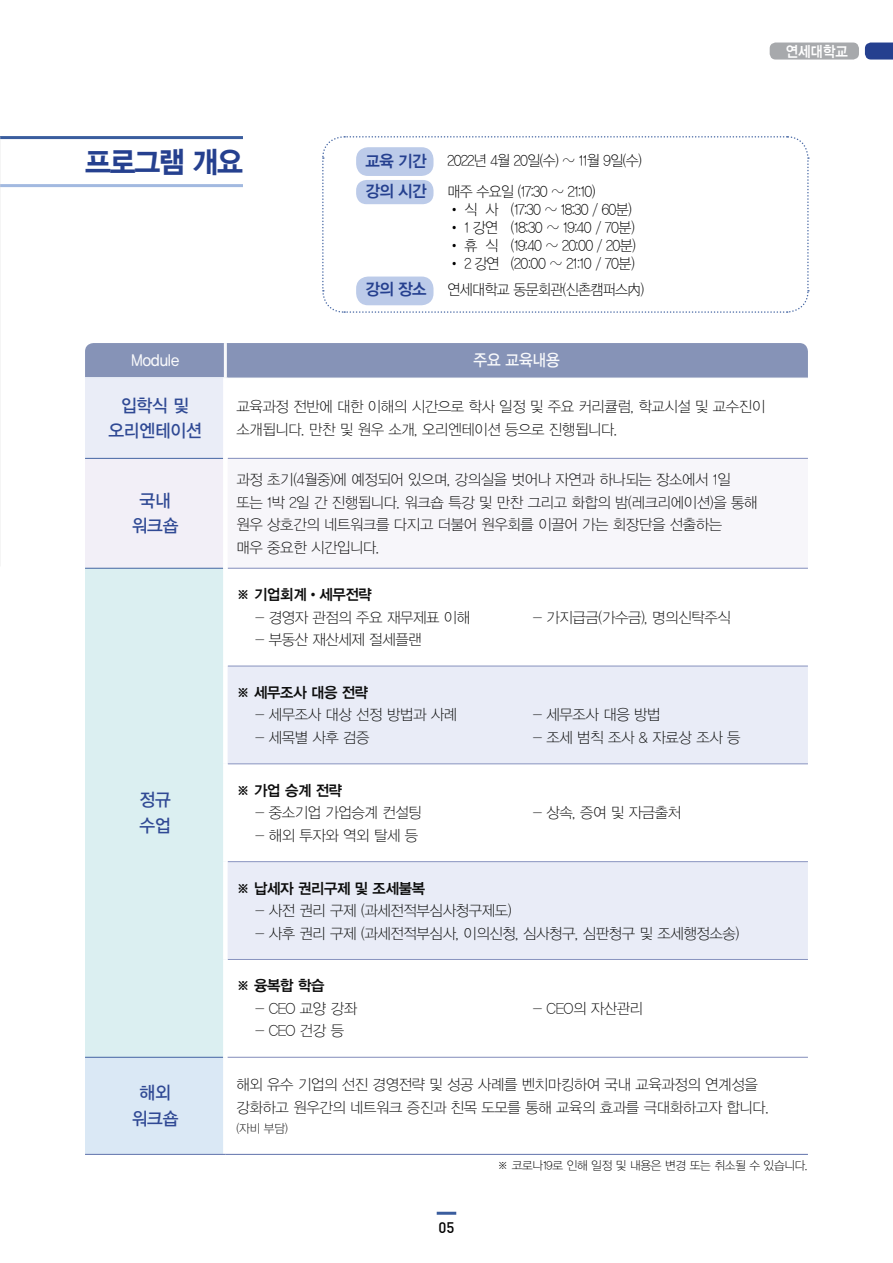
<style>
.page{position:relative;width:893px;height:1263px;background:#fff}
.page>*{position:absolute;margin:0;border:0;box-sizing:border-box;transform-origin:0 0}
.t1{font:30px "YDVYGO15";letter-spacing:-.045em;color:#25408f;scale:.94 1}
.t2{font:18px/25.5px "YDVYGO13";letter-spacing:-.01em;color:#25408f;text-align:center;scale:.95 1}
.t3{font:16.5px "YDVYGO13";letter-spacing:-.01em;color:#fff;scale:.9 1}
.t4{font:16.5px "YDVYGO14";letter-spacing:-.035em;color:#25408f;scale:.95 1}
.t5{font:15px/22.5px "YDVYGO11";letter-spacing:-.025em;color:#000}
.t6{font:15px "YDVYGO11";letter-spacing:-.045em;color:#000;scale:.94 1}
.t7{font:15px "YDVYGO14";letter-spacing:-.025em;color:#000}
.t8{font:15px "YDVYGO11";letter-spacing:-.025em;color:#000;scale:.94 1}
.t9{font:15px "YDVYGO14";color:#fff;scale:.9 1}
.t10{font:15px "Dinmed";color:#000}
.t11{font:12px "YDVYGO11";letter-spacing:-.025em;color:#000}
</style>
<div class="page">
<svg style="left:322px;top:136px;width:487px;height:177px"></svg>
<div style="left:85px;top:343px;width:723px;height:35px;background:#8693b7"></div>
<div style="left:85px;top:378px;width:140px;height:80px;background:#e9edf7"></div>
<svg style="left:228px;top:457px;width:580px;height:697px"></svg>
<div style="left:85px;top:458px;width:140px;height:110px;background:#f2eff7"></div>
<div style="left:225px;top:458px;width:583px;height:110px;background:#f7f6fa"></div>
<div style="left:85px;top:568px;width:140px;height:489px;background:#daeff1"></div>
<svg style="left:228px;top:667px;width:580px;height:292px;fill:#e9ecf7"></svg>
<div style="left:85px;top:1057px;width:140px;height:97px;background:#d9e7f5"></div>
<hr style="left:224px;top:343px;width:3px;height:35px;background:#fff">
<hr style="left:85px;top:458px;width:138px;height:1px;background:#3a5d9e">
<hr style="left:85px;top:568px;width:138px;height:1px;background:#3a5d9e">
<hr style="left:85px;top:1057px;width:138px;height:1px;background:#3a5d9e">
<hr style="left:228px;top:666px;width:580px;height:1px;background:#828dbc">
<hr style="left:228px;top:764px;width:580px;height:1px;background:#828dbc">
<hr style="left:228px;top:861px;width:580px;height:1px;background:#828dbc">
<hr style="left:228px;top:959px;width:580px;height:1px;background:#828dbc">
<hr style="left:228px;top:458px;width:580px;height:1px;background:#828dbc">
<hr style="left:228px;top:568px;width:580px;height:1px;background:#828dbc">
<div style="left:223px;top:378px;width:5px;height:80px;background:#fff"></div>
<div style="left:223px;top:458px;width:5px;height:110px;background:#fff"></div>
<div style="left:223px;top:568px;width:5px;height:98px;background:#fff"></div>
<div style="left:223px;top:666px;width:5px;height:98px;background:#fff"></div>
<div style="left:223px;top:764px;width:5px;height:98px;background:#fff"></div>
<div style="left:223px;top:862px;width:5px;height:97px;background:#fff"></div>
<div style="left:223px;top:959px;width:5px;height:98px;background:#fff"></div>
<div style="left:223px;top:1057px;width:5px;height:97px;background:#fff"></div>
<hr style="left:85px;top:1154px;width:140px;height:1px;background:#6073ac">
<hr style="left:225px;top:1154px;width:583px;height:1px;background:#6073ac">
<hr style="left:228px;top:1057px;width:580px;height:1px;background:#828dbc">
<div style="left:356px;top:147px;width:77px;height:29px;background:#bccbe9;border-radius:12px"></div>
<div style="left:356px;top:277px;width:77px;height:28px;background:#bccbe9;border-radius:12px"></div>
<div style="left:356px;top:180px;width:77px;height:24px;background:#bccbe9;border-radius:11px"></div>
<hr style="left:437px;top:1212px;width:19px;height:3px;background:#3a5d9e">
<hr style="left:0;top:136px;width:243px;height:3px;background:#3a5d9e">
<hr style="left:0;top:184px;width:243px;height:3px;background:#a2b9e0">
<svg style="left:865px;top:43px;width:28px;height:17px"></svg>
<div style="left:770px;top:43px;width:89px;height:17px;background:#a7a9ac;border-radius:6px"></div>
<p class="t9" style="left:786px;top:42px;width:71px">연세대학교</p>
<h1 class="t1" style="left:85px;top:145px;width:169px">프로그램 개요</h1>
<p class="t4" style="left:365px;top:151px;width:66px">교육 기간</p>
<p class="t6" style="left:447px;top:152px;width:208px">2022년 4월 20일(수) ~ 11월 9일(수)</p>
<p class="t4" style="left:365px;top:181px;width:66px">강의 시간</p>
<p class="t6" style="left:447px;top:182px;width:159px">매주 수요일 (17:30 ~ 21:10)</p>
<p class="t6" style="left:448px;top:201px;width:197px">• 식 사 (17:30 ~ 18:30 / 60분)</p>
<p class="t8" style="left:448px;top:219px;width:200px">• 1 강연 (18:30 ~ 19:40 / 70분)</p>
<p class="t6" style="left:448px;top:237px;width:201px">• 휴 식 (19:40 ~ 20:00 / 20분)</p>
<p class="t8" style="left:448px;top:255px;width:200px">• 2 강연 (20:00 ~ 21:10 / 70분)</p>
<p class="t4" style="left:365px;top:280px;width:66px">강의 장소</p>
<p class="t6" style="left:447px;top:281px;width:211px">연세대학교 동문회관(신촌캠퍼스內)</p>
<p class="t3" style="left:131px;top:351px;width:55px">Module</p>
<p class="t3" style="left:473px;top:351px;width:97px">주요 교육내용</p>
<p class="t2" style="left:108px;top:392px;width:100px">입학식 및 오리엔테이션</p>
<p class="t5" style="left:236px;top:395px;width:530px">교육과정 전반에 대한 이해의 시간으로 학사 일정 및 주요 커리큘럼, 학교시설 및 교수진이 소개됩니다. 만찬 및 원우 소개, 오리엔테이션 등으로 진행됩니다.</p>
<p class="t2" style="left:132px;top:488px;width:51px">국내 워크숍</p>
<p class="t2" style="left:139px;top:787px;width:34px;text-align:left">정규 수업</p>
<p class="t5" style="left:236px;top:468px;width:523px">과정 초기(4월중)에 예정되어 있으며, 강의실을 벗어나 자연과 하나되는 장소에서 1일 또는 1박 2일 간 진행됩니다. 워크숍 특강 및 만찬 그리고 화합의 밤(레크리에이션)을 통해 원우 상호간의 네트워크를 다지고 더불어 원우회를 이끌어 가는 회장단을 선출하는<br>매우 중요한 시간입니다.</p>
<p class="t7" style="left:236px;top:586px;width:137px">※ 기업회계•세무전략</p>
<p class="t5" style="left:255px;top:606px;width:216px">- 경영자 관점의 주요 재무제표 이해</p>
<p class="t5" style="left:533px;top:606px;width:199px">- 가지급금(가수금), 명의신탁주식</p>
<p class="t5" style="left:255px;top:628px;width:168px">- 부동산 재산세제 절세플랜</p>
<p class="t7" style="left:236px;top:684px;width:133px">※ 세무조사 대응 전략</p>
<p class="t5" style="left:255px;top:704px;width:203px">- 세무조사 대상 선정 방법과 사례</p>
<p class="t5" style="left:533px;top:704px;width:129px">- 세무조사 대응 방법</p>
<p class="t5" style="left:255px;top:726px;width:116px">- 세목별 사후 검증</p>
<p class="t5" style="left:533px;top:726px;width:209px">- 조세 범칙 조사 &amp; 자료상 조사 등</p>
<p class="t7" style="left:236px;top:781px;width:107px">※ 가업 승계 전략</p>
<p class="t5" style="left:255px;top:801px;width:168px">- 중소기업 가업승계 컨설팅</p>
<p class="t5" style="left:533px;top:801px;width:149px">- 상속, 증여 및 자금출처</p>
<p class="t5" style="left:255px;top:824px;width:164px">- 해외 투자와 역외 탈세 등</p>
<p class="t7" style="left:236px;top:879px;width:190px">※ 납세자 권리구제 및 조세불복</p>
<p class="t5" style="left:255px;top:899px;width:258px">- 사전 권리 구제 (과세전적부심사청구제도)</p>
<p class="t5" style="left:255px;top:922px;width:485px">- 사후 권리 구제 (과세전적부심사, 이의신청, 심사청구, 심판청구 및 조세행정소송)</p>
<p class="t7" style="left:236px;top:977px;width:89px">※ 융복합 학습</p>
<p class="t5" style="left:255px;top:997px;width:103px">- CEO 교양 강좌</p>
<p class="t5" style="left:533px;top:997px;width:112px">- CEO의 자산관리</p>
<p class="t5" style="left:255px;top:1020px;width:90px">- CEO 건강 등</p>
<p class="t2" style="left:132px;top:1080px;width:51px">해외 워크숍</p>
<p class="t5" style="left:236px;top:1073px;width:534px">해외 유수 기업의 선진 경영전략 및 성공 사례를 벤치마킹하여 국내 교육과정의 연계성을 강화하고 원우간의 네트워크 증진과 친목 도모를 통해 교육의 효과를 극대화하고자 합니다.</p>
<p class="t11" style="left:236px;top:1121px;width:53px">(자비 부담)</p>
<p class="t10" style="left:438px;top:1218px;width:17px">05</p>
<p class="t11" style="left:498px;top:1159px;width:312px">※ 코로나19로 인해 일정 및 내용은 변경 또는 취소될 수 있습니다.</p>
</div>
